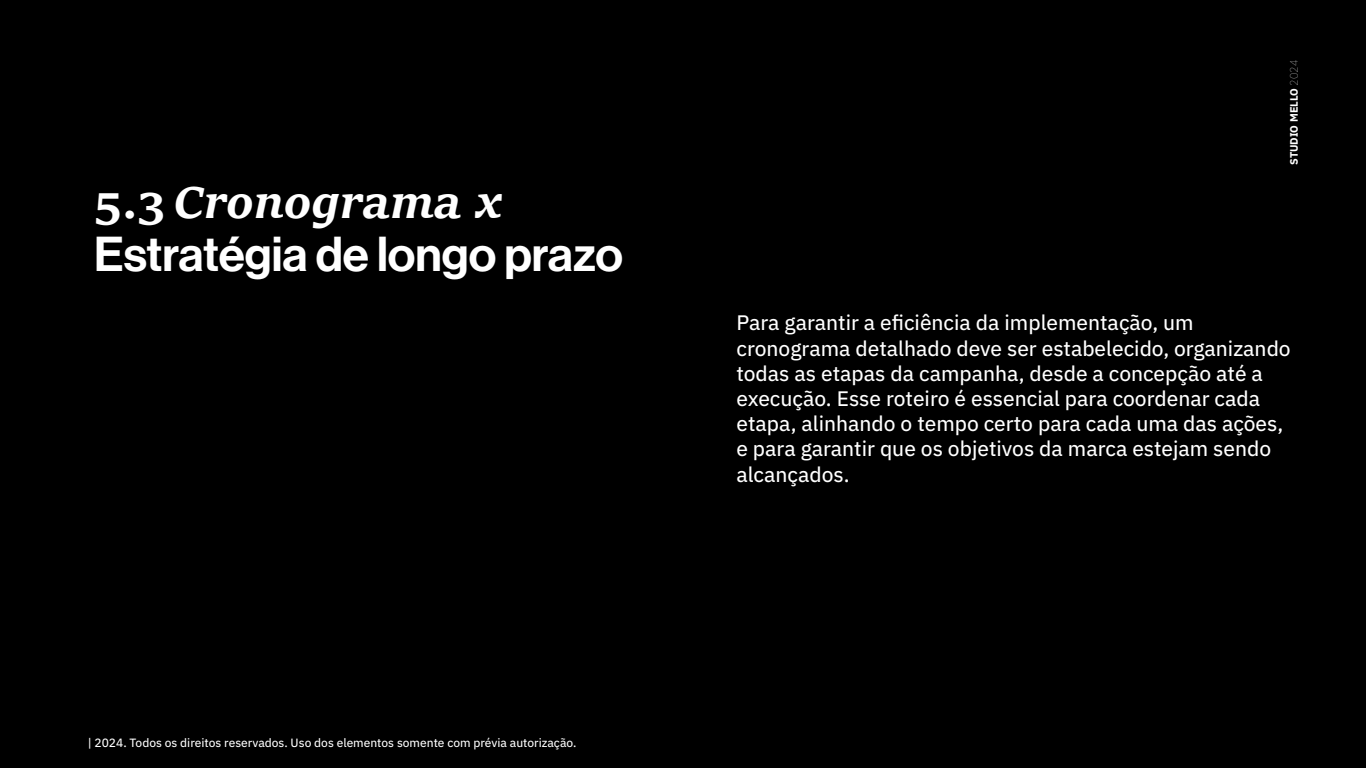
<style>
.page{position:relative;width:1366px;height:768px;background:#000}
.page>*{position:absolute;margin:0;border:0;box-sizing:border-box;transform-origin:0 0}
.t1{font:48px "N Haas Grotesk DS Pro 65 Md";color:#fff}
.t2{font:italic 700 48px "Sitka Text";color:#fff}
.t3{font:21px/25.2px "IBM Plex Sans Text";color:#fff}
.t4{font:12px "IBM Plex Sans Text";color:#fff}
.t5{font:700 10.8px "IBM Plex Sans";color:#fff}
.s1{font-style:normal}
.s2{font-weight:100}
</style>
<div class="page">
<h1 class="t2" style="left:94px;top:164px;width:409px"><span class="s1">5.3</span> Cronograma x</h1>
<h1 class="t1" style="left:94px;top:226px;width:530px">Estratégia de longo prazo</h1>
<p class="t4" style="left:88px;top:733px;width:490px">| 2024. Todos os direitos reservados. Uso dos elementos somente com prévia autorização.</p>
<p class="t5" style="left:1285px;top:165px;width:106px;rotate:-90deg">STUDIO MELLO <span class="s2">2024</span></p>
<p class="t3" style="left:736px;top:309px;width:556px">Para garantir a eficiência da implementação, um cronograma detalhado deve ser estabelecido, organizando todas as etapas da campanha, desde a concepção até a execução. Esse roteiro é essencial para coordenar cada etapa, alinhando o tempo certo para cada uma das ações, e para garantir que os objetivos da marca estejam sendo alcançados.</p>
</div>
